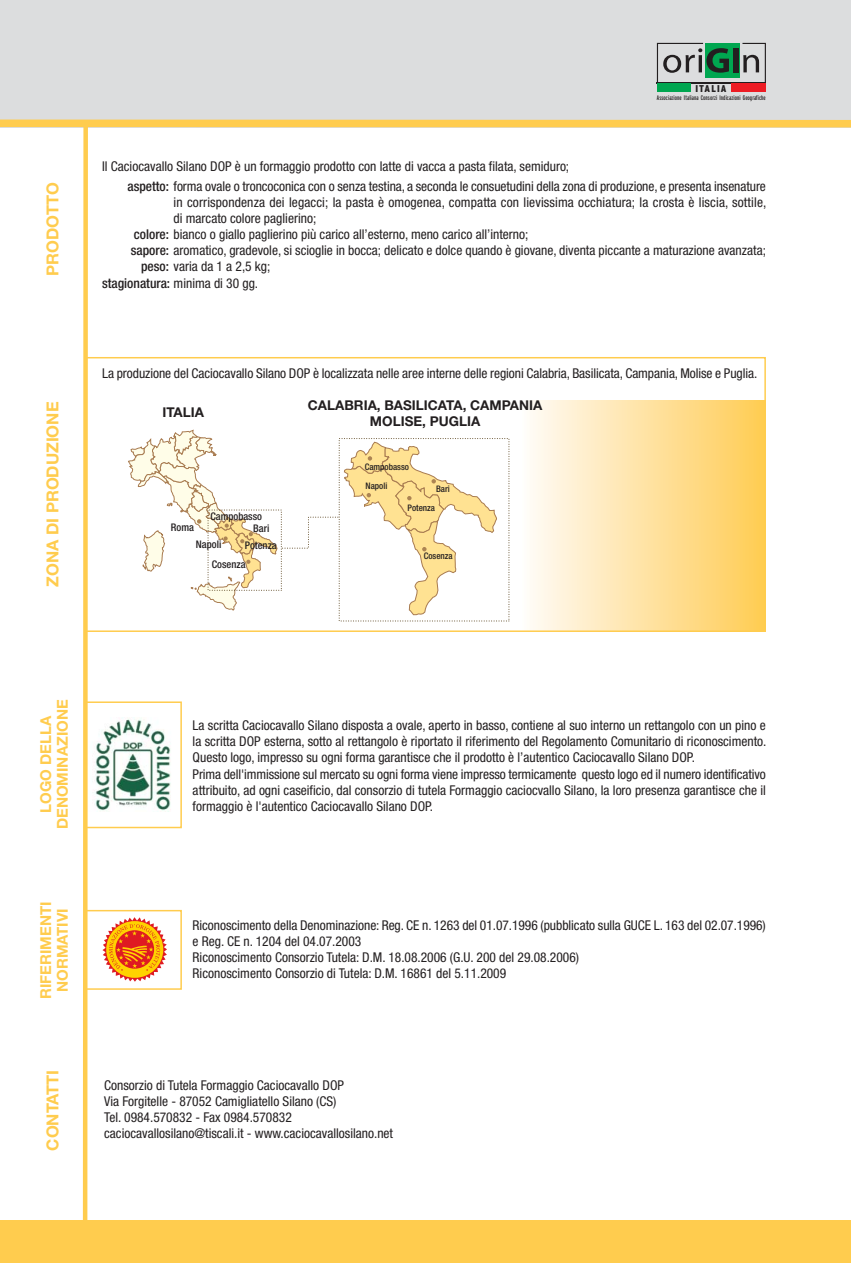
<style>
.page{position:relative;width:851px;height:1263px;background:#fff}
.page>*{position:absolute;margin:0;border:0;box-sizing:border-box;transform-origin:0 0}
.t1{font:700 16.5px "Helvetica Neue";color:#ffcc4e}
.t2{font:700 15px/16.5px "Helvetica Neue";color:#ffcc4e;text-align:center}
.t3{font:condensed 13.5px/16.2px "Helvetica Neue";color:#231f20}
.t4{font:700 13.5px/16.2px "Helvetica Neue";color:#231f20;text-align:center}
.t5{font:500 condensed 13.5px "Helvetica Neue";color:#231f20}
.t6{font:500 condensed 10.5px/18.9px "Helvetica Neue";color:#231f20}
.t7{font:900 condensed 9.9px "Interstate";letter-spacing:.11em;color:#231f20}
.t8{font:500 condensed 9px "Helvetica Neue";color:#231f20}
.t9{font:extra-condensed 6.6px "Interstate";letter-spacing:.01em;color:#231f20}
.s1{font-weight:500}
.s2{font-weight:400}
</style>
<div class="page">
<div style="left:0;top:0;width:850px;height:128px;background:#dcddde"></div>
<div style="left:705px;top:43px;width:34px;height:35px;background:#00a650"></div>
<svg style="left:656px;top:43px;width:72px;height:39px"></svg>
<div style="left:733px;top:48px;width:6px;height:24px;background:#231f20"></div>
<svg style="left:742px;top:43px;width:23px;height:39px"></svg>
<hr style="left:656px;top:82px;width:109px;height:1px;background:#231f20">
<div style="left:656px;top:83px;width:34px;height:9px;background:#00a650"></div>
<div style="left:731px;top:83px;width:34px;height:9px;background:#ed1c24"></div>
<img style="left:530px;top:400px;width:232px;height:229px">
<svg style="left:128px;top:429px;width:369px;height:186px"></svg>
<div style="left:85px;top:357px;width:680px;height:275px;border:2px solid #ffcc4e"></div>
<svg style="left:102px;top:917px;width:65px;height:65px"></svg>
<div style="left:85px;top:910px;width:97px;height:80px;border:2px solid #ffcc4e"></div>
<img style="left:94px;top:717px;width:77px;height:95px">
<div style="left:85px;top:701px;width:97px;height:127px;border:2px solid #ffcc4e"></div>
<div style="left:0;top:1220px;width:850px;height:43px;background:#ffcc4e"></div>
<div style="left:0;top:120px;width:850px;height:7px;background:#ffcc4e"></div>
<svg style="left:81px;top:119px;width:9px;height:1101px"></svg>
<p class="t1" style="left:47px;top:276px;width:95px;rotate:-90deg">PRODOTTO</p>
<p class="t1" style="left:47px;top:587px;width:186px;rotate:-90deg">ZONA DI PRODUZIONE</p>
<p class="t7" style="left:695px;top:85px;width:32px">ITALIA</p>
<p class="t9" style="left:656px;top:94px;width:110px">Associazione Italiana Consorzi Indicazioni Geografiche</p>
<p class="t3" style="left:127px;top:158px;width:640px;line-height:19.5px;text-indent:-25px">Il Caciocavallo Silano DOP è un formaggio prodotto con latte di vacca a pasta filata, semiduro;<br><span class="s1">aspetto:</span> forma ovale o troncoconica con o senza testina, a seconda le consuetudini della zona di produzione, e presenta insenature</p>
<p class="t3" style="left:174px;top:195px;width:594px">in corrispondenza dei legacci; la pasta è omogenea, compatta con lievissima occhiatura; la crosta è liscia, sottile,</p>
<p class="t3" style="left:174px;top:211px;width:144px">di marcato colore paglierino;</p>
<p class="t3" style="left:134px;top:227px;width:396px"><span class="s1">colore:</span> bianco o giallo paglierino più carico all’esterno, meno carico all’interno;</p>
<p class="t3" style="left:131px;top:243px;width:636px"><span class="s1">sapore:</span> aromatico, gradevole, si scioglie in bocca; delicato e dolce quando è giovane, diventa piccante a maturazione avanzata;</p>
<p class="t3" style="left:141px;top:260px;width:131px"><span class="s1">peso:</span> varia da 1 a 2,5 kg;</p>
<p class="t5" style="left:102px;top:278px;width:158px">stagionatura: <span class="s2">minima di 30 gg.</span></p>
<p class="t3" style="left:102px;top:366px;width:656px">La produzione del Caciocavallo Silano DOP è localizzata nelle aree interne delle regioni Calabria, Basilicata, Campania, Molise e Puglia.</p>
<p class="t4" style="left:162px;top:405px;width:43px">ITALIA</p>
<p class="t4" style="left:308px;top:399px;width:236px">CALABRIA, BASILICATA, CAMPANIA<br>MOLISE, PUGLIA</p>
<p class="t6" style="left:210px;top:508px;width:53px">Campobasso</p>
<p class="t6" style="left:212px;top:536px;width:66px;text-indent:33px">Potenza<br>Cosenza</p>
<p class="t6" style="left:171px;top:519px;width:25px">Roma</p>
<p class="t6" style="left:253px;top:519px;width:18px">Bari</p>
<p class="t6" style="left:196px;top:536px;width:27px">Napoli</p>
<p class="t8" style="left:364px;top:464px;width:46px">Campobasso</p>
<p class="t8" style="left:407px;top:504px;width:29px">Potenza</p>
<p class="t8" style="left:365px;top:483px;width:23px">Napoli</p>
<p class="t8" style="left:436px;top:485px;width:15px">Bari</p>
<p class="t8" style="left:423px;top:553px;width:30px">Cosenza</p>
<p class="t2" style="left:39px;top:829px;width:131px;rotate:-90deg">LOGO DELLA<br>DENOMINAZIONE</p>
<p class="t2" style="left:39px;top:999px;width:99px;rotate:-90deg">RIFERIMENTI<br>NORMATIVI</p>
<p class="t1" style="left:47px;top:1150px;width:82px;rotate:-90deg">CONTATTI</p>
<p class="t3" style="left:192px;top:718px;width:575px">La scritta Caciocavallo Silano disposta a ovale, aperto in basso, contiene al suo interno un rettangolo con un pino e la scritta DOP esterna, sotto al rettangolo è riportato il riferimento del Regolamento Comunitario di riconoscimento.<br>Questo logo, impresso su ogni forma garantisce che il prodotto è l’autentico Caciocavallo Silano DOP.<br>Prima dell'immissione sul mercato su ogni forma viene impresso termicamente questo logo ed il numero identificativo attribuito, ad ogni caseificio, dal consorzio di tutela Formaggio caciocvallo Silano, la loro presenza garantisce che il formaggio è l'autentico Caciocavallo Silano DOP.</p>
<p class="t3" style="left:192px;top:918px;width:574px">Riconoscimento della Denominazione: Reg. CE n. 1263 del 01.07.1996 (pubblicato sulla GUCE L. 163 del 02.07.1996) e Reg. CE n. 1204 del 04.07.2003<br>Riconoscimento Consorzio Tutela: D.M. 18.08.2006 (G.U. 200 del 29.08.2006)<br>Riconoscimento Consorzio di Tutela: D.M. 16861 del 5.11.2009</p>
<p class="t3" style="left:104px;top:1078px;width:290px">Consorzio di Tutela Formaggio Caciocavallo DOP<br>Via Forgitelle - 87052 Camigliatello Silano (CS)<br>Tel. 0984.570832 - Fax 0984.570832 caciocavallosilano@tiscali.it - www.caciocavallosilano.net</p>
</div>
